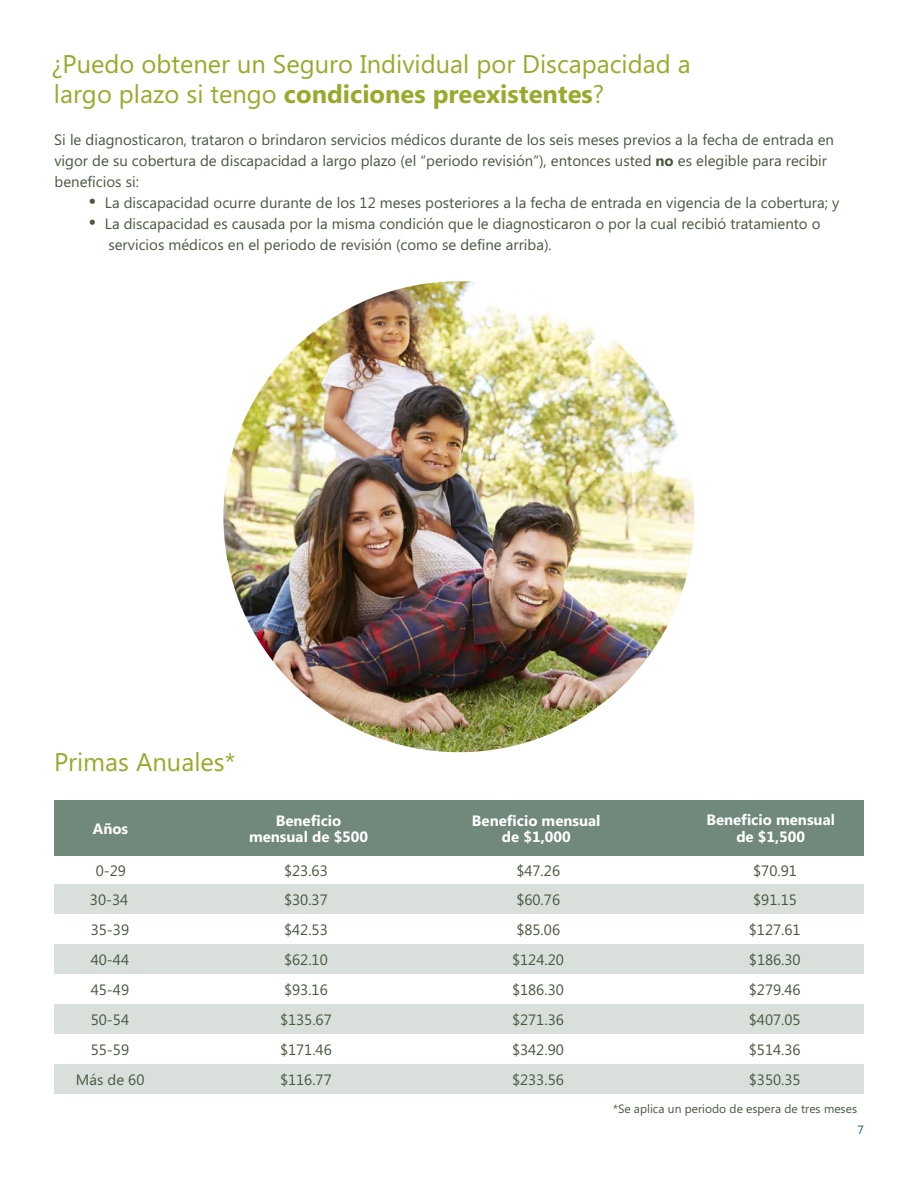
<style>
.page{position:relative;width:918px;height:1188px;background:#fff}
.page>*{position:absolute;margin:0;border:0;box-sizing:border-box;transform-origin:0 0}
.t1{font:25.5px/30.6px "Microsoft Phags Pa";color:#97aa2b}
.t2{font:15px/21px "Microsoft Phags Pa";color:#47583e}
.t3{font:700 15px/16.5px "Microsoft Phags Pa";color:#fff;text-align:center}
.t4{font:12px "Microsoft Phags Pa";color:#47583e}
.t5{font:12px "Microsoft Phags Pa";color:#185485}
.s1{font-weight:700}
.s2{font-size:21px}
</style>
<div class="page">
<img style="left:223px;top:281px;width:471px;height:471px;border-radius:235px">
<div style="left:54px;top:1064px;width:810px;height:30px;background:#d9e0dc"></div>
<div style="left:54px;top:800px;width:810px;height:56px;background:#70897a"></div>
<div style="left:54px;top:884px;width:810px;height:30px;background:#d9e0dc"></div>
<div style="left:54px;top:1004px;width:810px;height:30px;background:#d9e0dc"></div>
<div style="left:54px;top:944px;width:810px;height:30px;background:#d9e0dc"></div>
<p class="t1" style="left:51px;top:47px;width:641px">¿Puedo obtener un Seguro Individual por Discapacidad a largo plazo si tengo <span class="s1">condiciones preexistentes</span>?</p>
<p class="t2" style="left:54px;top:128px;width:781px">Si le diagnosticaron, trataron o brindaron servicios médicos durante de los seis meses previos a la fecha de entrada en vigor de su cobertura de discapacidad a largo plazo (el “periodo revisión”), entonces usted <span class="s1">no</span> es elegible para recibir beneficios si:</p>
<p class="t2" style="left:88px;top:191px;width:753px"><span class="s2">•</span> La discapacidad ocurre durante de los 12 meses posteriores a la fecha de entrada en vigencia de la cobertura; y</p>
<p class="t2" style="left:108px;top:212px;width:714px;text-indent:-20px"><span class="s2">•</span> La discapacidad es causada por la misma condición que le diagnosticaron o por la cual recibió tratamiento o servicios médicos en el periodo de revisión (como se define arriba).</p>
<p class="t1" style="left:54px;top:745px;width:183px">Primas Anuales*</p>
<p class="t3" style="left:93px;top:819px;width:37px">Años</p>
<p class="t2" style="left:96px;top:859px;width:32px">0-29</p>
<p class="t2" style="left:90px;top:888px;width:40px">30-34</p>
<p class="t2" style="left:91px;top:918px;width:40px">35-39</p>
<p class="t2" style="left:91px;top:948px;width:40px">40-44</p>
<p class="t2" style="left:91px;top:978px;width:40px">45-49</p>
<p class="t2" style="left:91px;top:1008px;width:40px">50-54</p>
<p class="t2" style="left:91px;top:1039px;width:40px">55-59</p>
<p class="t2" style="left:76px;top:1068px;width:70px">Más de 60</p>
<p class="t3" style="left:249px;top:811px;width:121px">Beneficio mensual de $500</p>
<p class="t2" style="left:284px;top:859px;width:45px">$23.63</p>
<p class="t2" style="left:284px;top:888px;width:45px">$30.37</p>
<p class="t2" style="left:284px;top:918px;width:45px">$42.53</p>
<p class="t2" style="left:284px;top:948px;width:45px">$62.10</p>
<p class="t2" style="left:284px;top:978px;width:45px">$93.16</p>
<p class="t2" style="left:280px;top:1008px;width:53px">$135.67</p>
<p class="t2" style="left:280px;top:1039px;width:53px">$171.46</p>
<p class="t2" style="left:280px;top:1068px;width:53px">$116.77</p>
<p class="t3" style="left:472px;top:811px;width:130px">Beneficio mensual de $1,000</p>
<p class="t2" style="left:516px;top:859px;width:45px">$47.26</p>
<p class="t2" style="left:516px;top:888px;width:45px">$60.76</p>
<p class="t2" style="left:516px;top:918px;width:45px">$85.06</p>
<p class="t2" style="left:512px;top:948px;width:53px">$124.20</p>
<p class="t2" style="left:512px;top:978px;width:53px">$186.30</p>
<p class="t2" style="left:512px;top:1008px;width:53px">$271.36</p>
<p class="t3" style="left:706px;top:811px;width:130px">Beneficio mensual de $1,500</p>
<p class="t2" style="left:753px;top:859px;width:45px">$70.91</p>
<p class="t2" style="left:753px;top:888px;width:45px">$91.15</p>
<p class="t2" style="left:749px;top:918px;width:53px">$127.61</p>
<p class="t2" style="left:749px;top:948px;width:53px">$186.30</p>
<p class="t2" style="left:749px;top:978px;width:53px">$279.46</p>
<p class="t2" style="left:749px;top:1008px;width:53px">$407.05</p>
<p class="t2" style="left:512px;top:1039px;width:53px">$342.90</p>
<p class="t2" style="left:749px;top:1039px;width:53px">$514.36</p>
<p class="t2" style="left:512px;top:1068px;width:53px">$233.56</p>
<p class="t2" style="left:749px;top:1068px;width:53px">$350.35</p>
<p class="t4" style="left:613px;top:1101px;width:246px">*Se aplica un periodo de espera de tres meses</p>
<p class="t5" style="left:858px;top:1121px;width:8px">7</p>
</div>
